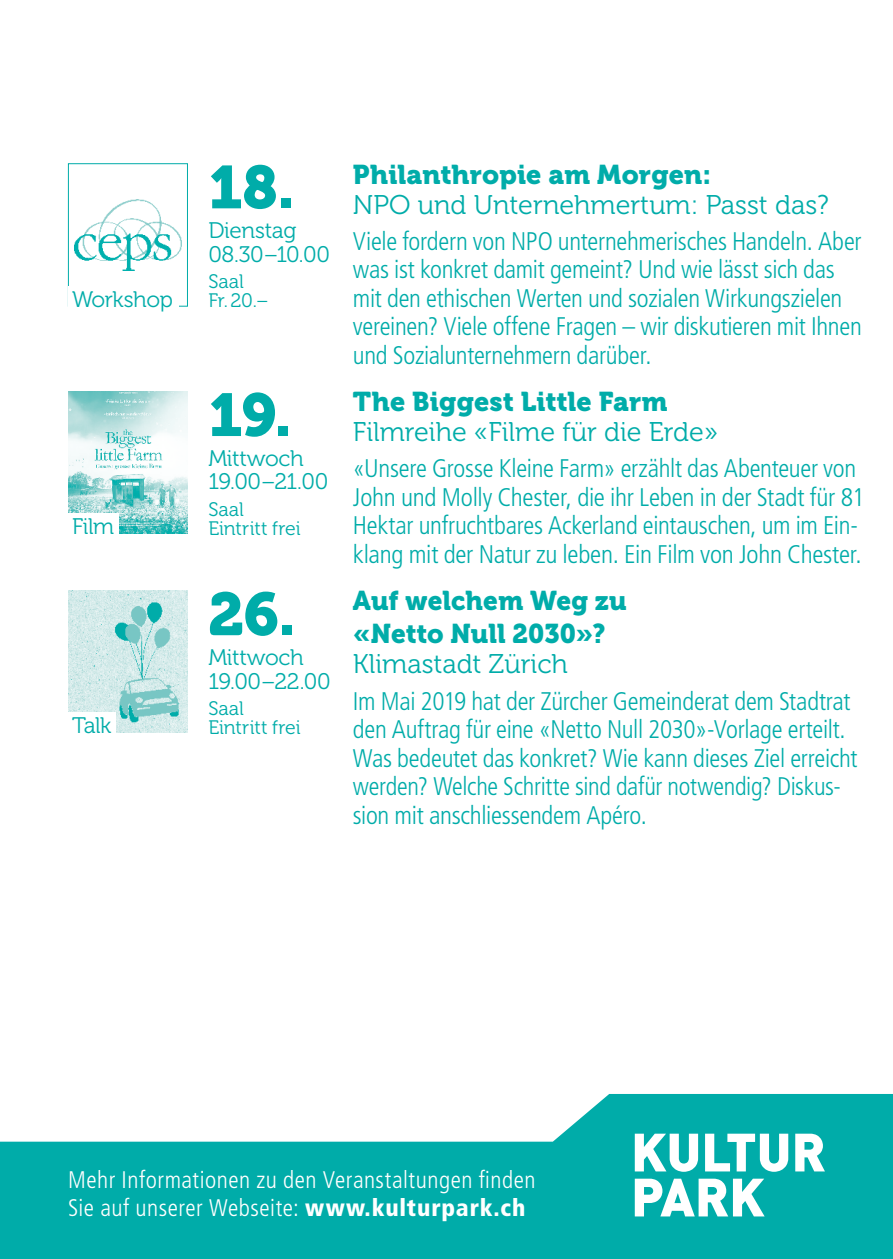
<style>
.page{position:relative;width:893px;height:1259px;background:#fff}
.page>*{position:absolute;margin:0;border:0;box-sizing:border-box;transform-origin:0 0}
.t1{font:60px "Museo 900";color:#00aca9}
.t2{font:27px/33px "Museo 900";letter-spacing:.005em;color:#00aca9}
.t3{font:27px "Museo 300";color:#00aca9}
.t4{font:300 condensed 25.5px/28.5px "Frutiger LT";letter-spacing:-.015em;color:#00aca9}
.t5{font:300 condensed 24px/28.8px "Frutiger LT";letter-spacing:.02em;color:#fff}
.t6{font:22.5px/23.1px "Museo 300";letter-spacing:-.02em;color:#00aca9}
.t7{font:19.5px/19.5px "Museo 300";letter-spacing:-.005em;color:#00aca9}
.s1{font-weight:900}
</style>
<div class="page">
<svg style="left:1px;top:1094px;width:891px;height:165px;fill:#00aca9"></svg>
<svg style="left:0;top:1141px;width:1px;height:118px"></svg>
<svg style="left:892px;top:1094px;width:1px;height:165px"></svg>
<svg style="left:635px;top:1178px;width:130px;height:38px"></svg>
<svg style="left:635px;top:1133px;width:63px;height:38px"></svg>
<svg style="left:705px;top:1133px;width:83px;height:38px"></svg>
<svg style="left:795px;top:1133px;width:30px;height:38px"></svg>
<img style="left:74px;top:200px;width:108px;height:70px">
<div style="left:68px;top:163px;width:120px;height:143px;border:1px solid #00aca9"></div>
<img style="left:68px;top:391px;width:119px;height:142px">
<img style="left:68px;top:590px;width:119px;height:142px">
<div style="left:68px;top:287px;width:110px;height:20px;background:#fff"></div>
<div style="left:68px;top:514px;width:50px;height:20px;background:#fff"></div>
<div style="left:68px;top:712px;width:48px;height:21px;background:#fff"></div>
<p class="t6" style="left:72px;top:288px;width:102px">Workshop</p>
<p class="t6" style="left:72px;top:515px;width:43px">Film</p>
<p class="t6" style="left:72px;top:714px;width:41px">Talk</p>
<h1 class="t1" style="left:208px;top:153px;width:89px">18.</h1>
<p class="t6" style="left:208px;top:220px;width:123px">Dienstag<br>08.30–10.00</p>
<p class="t7" style="left:208px;top:272px;width:62px">Saal<br>Fr.20.–</p>
<h1 class="t1" style="left:208px;top:381px;width:85px">19.</h1>
<p class="t6" style="left:208px;top:447px;width:121px">Mittwoch<br>19.00–21.00</p>
<p class="t7" style="left:208px;top:499px;width:94px">Saal<br>Eintritt frei</p>
<h1 class="t1" style="left:208px;top:580px;width:90px">26.</h1>
<p class="t6" style="left:208px;top:646px;width:124px">Mittwoch<br>19.00–22.00</p>
<p class="t7" style="left:208px;top:699px;width:94px">Saal<br>Eintritt frei</p>
<p class="t2" style="left:353px;top:158px;width:360px">Philanthropie am Morgen:</p>
<p class="t3" style="left:353px;top:190px;width:477px">NPO und Unternehmertum: Passt das?</p>
<p class="t4" style="left:353px;top:227px;width:510px">Viele fordern von NPO unternehmerisches Handeln. Aber was ist konkret damit gemeint? Und wie lässt sich das mit den ethischen Werten und sozialen Wirkungszielen vereinen? Viele offene Fragen – wir diskutieren mit Ihnen und Sozialunternehmern darüber.</p>
<p class="t2" style="left:353px;top:385px;width:316px">The Biggest Little Farm</p>
<p class="t3" style="left:353px;top:417px;width:367px">Filmreihe «Filme für die Erde»</p>
<p class="t4" style="left:353px;top:455px;width:513px">«Unsere Grosse Kleine Farm» erzählt das Abenteuer von John und Molly Chester, die ihr Leben in der Stadt für 81<br>Hektar unfruchtbares Ackerland eintauschen, um im Ein&shy;klang mit der Natur zu leben. Ein Film von John Chester.</p>
<p class="t2" style="left:353px;top:585px;width:275px">Auf welchem Weg zu «Netto Null 2030»?</p>
<p class="t3" style="left:353px;top:649px;width:216px">Klimastadt Zürich</p>
<p class="t4" style="left:353px;top:687px;width:506px">Im Mai 2019 hat der Zürcher Gemeinderat dem Stadtrat den Auftrag für eine «Netto Null 2030»-Vorlage erteilt.<br>Was bedeutet das konkret? Wie kann dieses Ziel erreicht werden? Welche Schritte sind dafür notwendig? Diskus&shy;sion mit anschliessendem Apéro.</p>
<p class="t5" style="left:68px;top:1165px;width:469px">Mehr Informationen zu den Veranstaltungen finden<br>Sie auf unserer Webseite: <span class="s1">www.kulturpark.ch</span></p>
</div>
